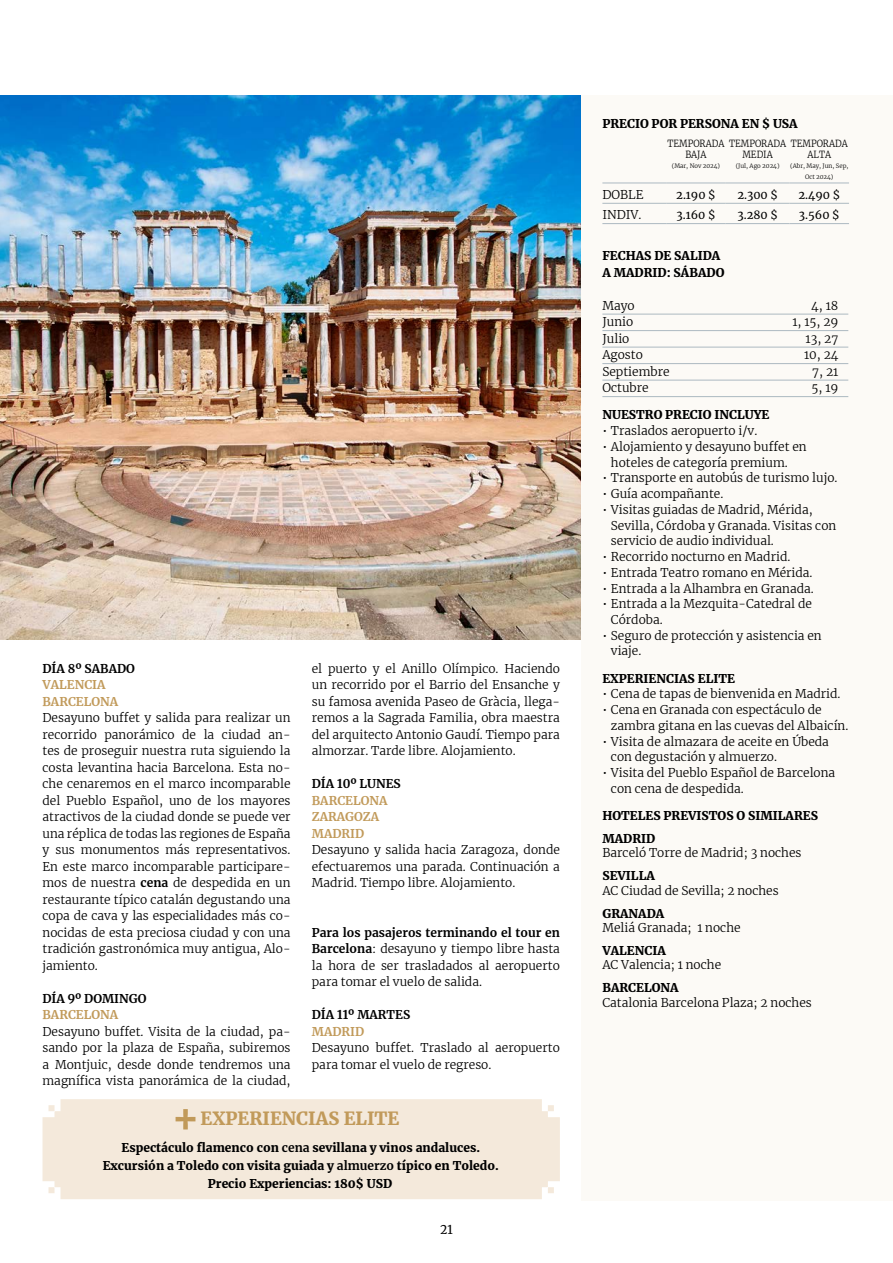
<style>
.page{position:relative;width:893px;height:1263px;background:#fff}
.page>*{position:absolute;margin:0;border:0;box-sizing:border-box;transform-origin:0 0}
.t1{font:900 18px "Merriweather";color:#c19a5a}
.t2{font:300 12px/16.5px "Merriweather";color:#000}
.t3{font:900 12px/18px "Merriweather";color:#000}
.t4{font:700 12px/16.5px "Merriweather";color:#c19a5a}
.t5{font:700 12px "Merriweather";color:#000}
.t6{font:12px "Merriweather";color:#000}
.t7{font:11.25px "Merriweather";color:#000}
.t8{font:300 9.75px/10.5px "Merriweather";color:#000;text-align:center;scale:.9 1}
.t9{font:300 6px/10.5px "Merriweather";color:#000;text-align:center}
.s1{font-weight:700}
</style>
<div class="page">
<img style="left:0;top:95px;width:581px;height:545px">
<div style="left:581px;top:95px;width:312px;height:1106px;background:#fcfaf6"></div>
<hr style="left:602px;top:314px;width:246px;height:1px;background:#acb9c1">
<hr style="left:602px;top:330px;width:246px;height:1px;background:#acb9c1">
<hr style="left:602px;top:347px;width:246px;height:1px;background:#acb9c1">
<hr style="left:602px;top:363px;width:246px;height:1px;background:#acb9c1">
<hr style="left:602px;top:380px;width:246px;height:1px;background:#acb9c1">
<hr style="left:602px;top:396px;width:246px;height:1px;background:#acb9c1">
<hr style="left:602px;top:183px;width:64px;height:1px;background:#acb9c1">
<hr style="left:666px;top:183px;width:60px;height:1px;background:#acb9c1">
<hr style="left:726px;top:183px;width:63px;height:1px;background:#acb9c1">
<hr style="left:789px;top:183px;width:60px;height:1px;background:#acb9c1">
<hr style="left:602px;top:203px;width:64px;height:1px;background:#acb9c1">
<hr style="left:666px;top:203px;width:60px;height:1px;background:#acb9c1">
<hr style="left:726px;top:203px;width:63px;height:1px;background:#acb9c1">
<hr style="left:789px;top:203px;width:60px;height:1px;background:#acb9c1">
<hr style="left:602px;top:223px;width:64px;height:1px;background:#acb9c1">
<hr style="left:666px;top:223px;width:60px;height:1px;background:#acb9c1">
<hr style="left:726px;top:223px;width:63px;height:1px;background:#acb9c1">
<hr style="left:789px;top:223px;width:60px;height:1px;background:#acb9c1">
<div style="left:43px;top:1099px;width:517px;height:100px;background:#f4e9db"></div>
<svg style="left:176px;top:1109px;width:19px;height:20px"></svg>
<p class="t5" style="left:43px;top:660px;width:94px">DÍA 8º SABADO</p>
<p class="t4" style="left:43px;top:676px;width:77px">VALENCIA<br>BARCELONA</p>
<p class="t2" style="left:43px;top:709px;width:250px;text-align:justify">Desayuno buffet y salida para realizar un recorrido panorámico de la ciudad an&shy;tes de proseguir nuestra ruta siguiendo la costa levantina hacia Barcelona. Esta no&shy;che cenaremos en el marco incomparable del Pueblo Español, uno de los mayores atractivos de la ciudad donde se puede ver una réplica de todas las regiones de España y sus monumentos más representativos.<br>En este marco incomparable participare&shy;mos de nuestra <span class="s1">cena</span> de despedida en un restaurante típico catalán degustando una copa de cava y las especialidades más co&shy;nocidas de esta preciosa ciudad y con una tradición gastronómica muy antigua, Alo&shy;jamiento.</p>
<p class="t5" style="left:43px;top:990px;width:106px">DÍA 9º DOMINGO</p>
<p class="t4" style="left:43px;top:1006px;width:77px">BARCELONA</p>
<p class="t2" style="left:43px;top:1023px;width:250px;text-align:justify">Desayuno buffet. Visita de la ciudad, pa&shy;sando por la plaza de España, subiremos a Montjuic, desde donde tendremos una magnífica vista panorámica de la ciudad,</p>
<p class="t2" style="left:312px;top:660px;width:250px;text-align:justify">el puerto y el Anillo Olímpico. Haciendo un recorrido por el Barrio del Ensanche y su famosa avenida Paseo de Gràcia, llega&shy;remos a la Sagrada Familia, obra maestra del arquitecto Antonio Gaudí. Tiempo para almorzar. Tarde libre. Alojamiento.</p>
<p class="t5" style="left:312px;top:775px;width:91px">DÍA 10º LUNES</p>
<p class="t4" style="left:312px;top:792px;width:77px">BARCELONA<br>ZARAGOZA<br>MADRID</p>
<p class="t2" style="left:312px;top:841px;width:250px;text-align:justify">Desayuno y salida hacia Zaragoza, donde efectuaremos una parada. Continuación a Madrid. Tiempo libre. Alojamiento.</p>
<p class="t2" style="left:312px;top:924px;width:250px;text-align:justify"><span class="s1">Para los pasajeros terminando el tour en Barcelona</span>: desayuno y tiempo libre hasta la hora de ser trasladados al aeropuerto para tomar el vuelo de salida.</p>
<p class="t5" style="left:312px;top:1006px;width:100px">DÍA 11º MARTES</p>
<p class="t4" style="left:312px;top:1023px;width:54px">MADRID</p>
<p class="t2" style="left:312px;top:1039px;width:250px">Desayuno buffet. Traslado al aeropuerto para tomar el vuelo de regreso.</p>
<h1 class="t1" style="left:201px;top:1106px;width:200px">EXPERIENCIAS ELITE</h1>
<p class="t3" style="left:103px;top:1138px;width:398px;text-align:center">Espectáculo flamenco con <span class="s1">cena</span> sevillana y vinos andaluces.<br>Excursión a Toledo con visita guiada y <span class="s1">almuerzo</span> típico en Toledo.<br>Precio Experiencias: 180$ USD</p>
<p class="t6" style="left:440px;top:1221px;width:14px">21</p>
<p class="t3" style="left:602px;top:114px;width:197px">PRECIO POR PERSONA EN $ USA</p>
<p class="t8" style="left:667px;top:138px;width:65px">TEMPORADA<br>BAJA</p>
<p class="t9" style="left:672px;top:161px;width:50px">(Mar, Nov 2024)</p>
<p class="t8" style="left:729px;top:138px;width:65px">TEMPORADA<br>MEDIA</p>
<p class="t9" style="left:736px;top:161px;width:45px">(Jul, Ago 2024)</p>
<p class="t8" style="left:791px;top:138px;width:65px">TEMPORADA<br>ALTA</p>
<p class="t9" style="left:790px;top:161px;width:60px">(Abr, May, Jun, Sep,<br>Oct 2024)</p>
<p class="t2" style="left:602px;top:186px;width:43px">DOBLE</p>
<p class="t7" style="left:676px;top:187px;width:41px">2.190 $</p>
<p class="t7" style="left:737px;top:187px;width:42px">2.300 $</p>
<p class="t7" style="left:798px;top:187px;width:43px">2.490 $</p>
<p class="t2" style="left:602px;top:206px;width:41px">INDIV.</p>
<p class="t7" style="left:676px;top:207px;width:41px">3.160 $</p>
<p class="t7" style="left:737px;top:207px;width:42px">3.280 $</p>
<p class="t7" style="left:799px;top:207px;width:42px">3.560 $</p>
<p class="t3" style="left:602px;top:247px;width:124px;line-height:16.5px">FECHAS DE SALIDA<br>A MADRID: SÁBADO</p>
<p class="t2" style="left:602px;top:297px;width:34px">Mayo</p>
<p class="t2" style="left:811px;top:297px;width:29px">4, 18</p>
<p class="t2" style="left:602px;top:313px;width:32px">Junio</p>
<p class="t2" style="left:792px;top:313px;width:48px">1, 15, 29</p>
<p class="t2" style="left:602px;top:330px;width:29px">Julio</p>
<p class="t2" style="left:806px;top:330px;width:34px">13, 27</p>
<p class="t2" style="left:602px;top:346px;width:42px">Agosto</p>
<p class="t2" style="left:804px;top:346px;width:36px">10, 24</p>
<p class="t2" style="left:602px;top:363px;width:69px">Septiembre</p>
<p class="t2" style="left:812px;top:363px;width:28px">7, 21</p>
<p class="t2" style="left:602px;top:379px;width:48px">Octubre</p>
<p class="t2" style="left:811px;top:379px;width:28px">5, 19</p>
<p class="t3" style="left:602px;top:406px;width:169px">NUESTRO PRECIO INCLUYE</p>
<p class="t2" style="left:602px;top:422px;width:156px">• Traslados aeropuerto i/v.</p>
<p class="t2" style="left:611px;top:438px;width:197px;line-height:15.8px;text-indent:-9px">• Alojamiento y desayuno buffet en hoteles de categoría premium.</p>
<p class="t2" style="left:602px;top:469px;width:237px">• Transporte en autobús de turismo lujo.</p>
<p class="t2" style="left:602px;top:485px;width:122px">• Guía acompañante.</p>
<p class="t2" style="left:611px;top:501px;width:227px;line-height:15.8px;text-indent:-9px">• Visitas guiadas de Madrid, Mérida,<br>Sevilla, Córdoba y Granada. Visitas con servicio de audio individual.</p>
<p class="t2" style="left:602px;top:548px;width:189px">• Recorrido nocturno en Madrid.</p>
<p class="t2" style="left:602px;top:564px;width:212px">• Entrada Teatro romano en Mérida.</p>
<p class="t2" style="left:602px;top:579px;width:213px">• Entrada a la Alhambra en Granada.</p>
<p class="t2" style="left:611px;top:596px;width:203px;line-height:15.8px;text-indent:-9px">• Entrada a la Mezquita-Catedral de<br>Córdoba.</p>
<p class="t2" style="left:611px;top:627px;width:212px;line-height:15.8px;text-indent:-9px">• Seguro de protección y asistencia en viaje.</p>
<p class="t3" style="left:602px;top:669px;width:134px">EXPERIENCIAS ELITE</p>
<p class="t2" style="left:602px;top:685px;width:240px">• Cena de tapas de bienvenida en Madrid.</p>
<p class="t2" style="left:611px;top:701px;width:239px;line-height:15.8px;text-indent:-9px">• Cena en Granada con espectáculo de zambra gitana en las cuevas del Albaicín.</p>
<p class="t2" style="left:611px;top:733px;width:220px;line-height:15.8px;text-indent:-9px">• Visita de almazara de aceite en Úbeda con degustación y almuerzo.</p>
<p class="t2" style="left:611px;top:764px;width:226px;line-height:15.8px;text-indent:-9px">• Visita del Pueblo Español de Barcelona con cena de despedida.</p>
<p class="t3" style="left:602px;top:804px;width:217px;line-height:23px">HOTELES PREVISTOS O SIMILARES<br>MADRID</p>
<p class="t2" style="left:602px;top:844px;width:201px">Barceló Torre de Madrid; 3 noches</p>
<p class="t3" style="left:602px;top:866px;width:54px">SEVILLA</p>
<p class="t2" style="left:602px;top:882px;width:178px">AC Ciudad de Sevilla; 2 noches</p>
<p class="t3" style="left:602px;top:904px;width:64px">GRANADA</p>
<p class="t2" style="left:602px;top:919px;width:140px">Meliá Granada; 1 noche</p>
<p class="t3" style="left:602px;top:941px;width:65px">VALENCIA</p>
<p class="t2" style="left:602px;top:956px;width:120px">AC Valencia; 1 noche</p>
<p class="t3" style="left:602px;top:978px;width:78px">BARCELONA</p>
<p class="t2" style="left:602px;top:994px;width:211px">Catalonia Barcelona Plaza; 2 noches</p>
</div>
